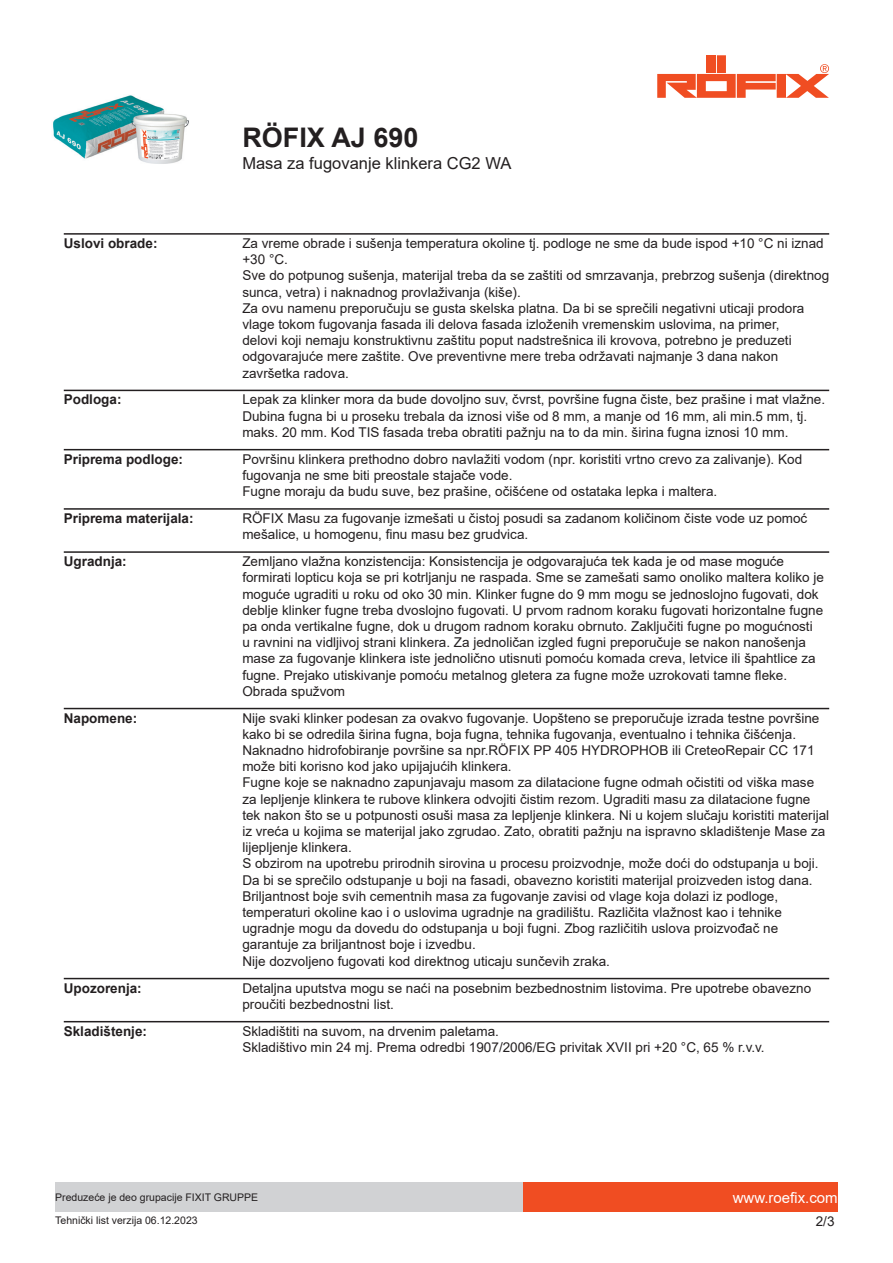
<style>
.page{position:relative;width:893px;height:1263px;background:#fff}
.page>*{position:absolute;margin:0;border:0;box-sizing:border-box;transform-origin:0 0}
.t1{font:700 27px "Arial";color:#231f20}
.t2{font:16.5px "Arial";color:#231f20}
.t3{font:15px "Arial";color:#fff}
.t4{font:13.5px/16.2px "Arial";color:#231f20}
.t5{font:700 13.5px "Arial";color:#231f20}
.t6{font:10.5px "Arial";color:#231f20}
</style>
<div class="page">
<img style="left:53px;top:95px;width:136px;height:69px">
<div style="left:717px;top:55px;width:9px;height:18px;background:#f04d22"></div>
<div style="left:707px;top:55px;width:9px;height:18px;background:#f04d22"></div>
<svg style="left:657px;top:64px;width:172px;height:34px"></svg>
<div style="left:523px;top:1182px;width:315px;height:30px;background:#f04d22"></div>
<div style="left:55px;top:1182px;width:468px;height:30px;background:#d1d2d4"></div>
<hr style="left:64px;top:233px;width:765px;height:2px;background:#231f20">
<hr style="left:64px;top:390px;width:765px;height:1px;background:#231f20">
<hr style="left:64px;top:449px;width:765px;height:1px;background:#231f20">
<hr style="left:64px;top:508px;width:765px;height:2px;background:#231f20">
<hr style="left:64px;top:551px;width:765px;height:2px;background:#231f20">
<hr style="left:64px;top:708px;width:765px;height:1px;background:#231f20">
<hr style="left:64px;top:978px;width:765px;height:1px;background:#231f20">
<hr style="left:64px;top:1021px;width:765px;height:1px;background:#231f20">
<h1 class="t1" style="left:242px;top:119px;width:178px">RÖFIX AJ 690</h1>
<p class="t2" style="left:242px;top:152px;width:271px">Masa za fugovanje klinkera CG2 WA</p>
<p class="t5" style="left:64px;top:234px;width:95px">Uslovi obrade:</p>
<p class="t4" style="left:242px;top:235px;width:588px">Za vreme obrade i sušenja temperatura okoline tj. podloge ne sme da bude ispod +10 °C ni iznad +30 °C.<br>Sve do potpunog sušenja, materijal treba da se zaštiti od smrzavanja, prebrzog sušenja (direktnog sunca, vetra) i naknadnog provlaživanja (kiše).<br>Za ovu namenu preporučuju se gusta skelska platna. Da bi se sprečili negativni uticaji prodora vlage tokom fugovanja fasada ili delova fasada izloženih vremenskim uslovima, na primer,<br>delovi koji nemaju konstruktivnu zaštitu poput nadstrešnica ili krovova, potrebno je preduzeti odgovarajuće mere zaštite. Ove preventivne mere treba održavati najmanje 3 dana nakon završetka radova.</p>
<p class="t5" style="left:64px;top:390px;width:59px">Podloga:</p>
<p class="t4" style="left:242px;top:392px;width:584px">Lepak za klinker mora da bude dovoljno suv, čvrst, površine fugna čiste, bez prašine i mat vlažne.<br>Dubina fugna bi u proseku trebala da iznosi više od 8 mm, a manje od 16 mm, ali min.5 mm, tj. maks. 20 mm. Kod TIS fasada treba obratiti pažnju na to da min. širina fugna iznosi 10 mm.</p>
<p class="t5" style="left:64px;top:449px;width:121px">Priprema podloge:</p>
<p class="t4" style="left:242px;top:451px;width:561px">Površinu klinkera prethodno dobro navlažiti vodom (npr. koristiti vrtno crevo za zalivanje). Kod fugovanja ne sme biti preostale stajače vode.<br>Fugne moraju da budu suve, bez prašine, očišćene od ostataka lepka i maltera.</p>
<p class="t5" style="left:64px;top:509px;width:131px">Priprema materijala:</p>
<p class="t4" style="left:242px;top:510px;width:566px">RÖFIX Masu za fugovanje izmešati u čistoj posudi sa zadanom količinom čiste vode uz pomoć mešalice, u homogenu, finu masu bez grudvica.</p>
<p class="t5" style="left:64px;top:552px;width:65px">Ugradnja:</p>
<p class="t4" style="left:242px;top:553px;width:583px">Zemljano vlažna konzistencija: Konsistencija je odgovarajuća tek kada je od mase moguće formirati lopticu koja se pri kotrljanju ne raspada. Sme se zamešati samo onoliko maltera koliko je moguće ugraditi u roku od oko 30 min. Klinker fugne do 9 mm mogu se jednoslojno fugovati, dok deblje klinker fugne treba dvoslojno fugovati. U prvom radnom koraku fugovati horizontalne fugne pa onda vertikalne fugne, dok u drugom radnom koraku obrnuto. Zaključiti fugne po mogućnosti<br>u ravnini na vidljivoj strani klinkera. Za jednoličan izgled fugni preporučuje se nakon nanošenja mase za fugovanje klinkera iste jednolično utisnuti pomoću komada creva, letvice ili špahtlice za fugne. Prejako utiskivanje pomoću metalnog gletera za fugne može uzrokovati tamne fleke.<br>Obrada spužvom</p>
<p class="t5" style="left:64px;top:708px;width:75px">Napomene:</p>
<p class="t4" style="left:242px;top:710px;width:588px">Nije svaki klinker podesan za ovakvo fugovanje. Uopšteno se preporučuje izrada testne površine kako bi se odredila širina fugna, boja fugna, tehnika fugovanja, eventualno i tehnika čišćenja.<br>Naknadno hidrofobiranje površine sa npr.RÖFIX PP 405 HYDROPHOB ili CreteoRepair CC 171 može biti korisno kod jako upijajućih klinkera.<br>Fugne koje se naknadno zapunjavaju masom za dilatacione fugne odmah očistiti od viška mase za lepljenje klinkera te rubove klinkera odvojiti čistim rezom. Ugraditi masu za dilatacione fugne tek nakon što se u potpunosti osuši masa za lepljenje klinkera. Ni u kojem slučaju koristiti materijal iz vreća u kojima se materijal jako zgrudao. Zato, obratiti pažnju na ispravno skladištenje Mase za lijepljenje klinkera.<br>S obzirom na upotrebu prirodnih sirovina u procesu proizvodnje, može doći do odstupanja u boji.<br>Da bi se sprečilo odstupanje u boji na fasadi, obavezno koristiti materijal proizveden istog dana.<br>Briljantnost boje svih cementnih masa za fugovanje zavisi od vlage koja dolazi iz podloge, temperaturi okoline kao i o uslovima ugradnje na gradilištu. Različita vlažnost kao i tehnike ugradnje mogu da dovedu do odstupanja u boji fugni. Zbog različitih uslova proizvođač ne garantuje za briljantnost boje i izvedbu.<br>Nije dozvoljeno fugovati kod direktnog uticaju sunčevih zraka.</p>
<p class="t5" style="left:64px;top:978px;width:80px">Upozorenja:</p>
<p class="t4" style="left:242px;top:980px;width:570px">Detaljna uputstva mogu se naći na posebnim bezbednostnim listovima. Pre upotrebe obavezno proučiti bezbednostni list.</p>
<p class="t5" style="left:64px;top:1021px;width:85px">Skladištenje:</p>
<p class="t4" style="left:242px;top:1023px;width:524px">Skladištiti na suvom, na drvenim paletama.<br>Skladištivo min 24 mj. Prema odredbi 1907/2006/EG privitak XVII pri +20 °C, 65 % r.v.v.</p>
<p class="t6" style="left:55px;top:1190px;width:204px">Preduzeće je deo grupacije FIXIT GRUPPE</p>
<p class="t3" style="left:733px;top:1187px;width:107px">www.roefix.com</p>
<p class="t6" style="left:55px;top:1213px;width:144px">Tehnički list verzija 06.12.2023</p>
<p class="t4" style="left:816px;top:1213px;width:20px">2/3</p>
</div>
